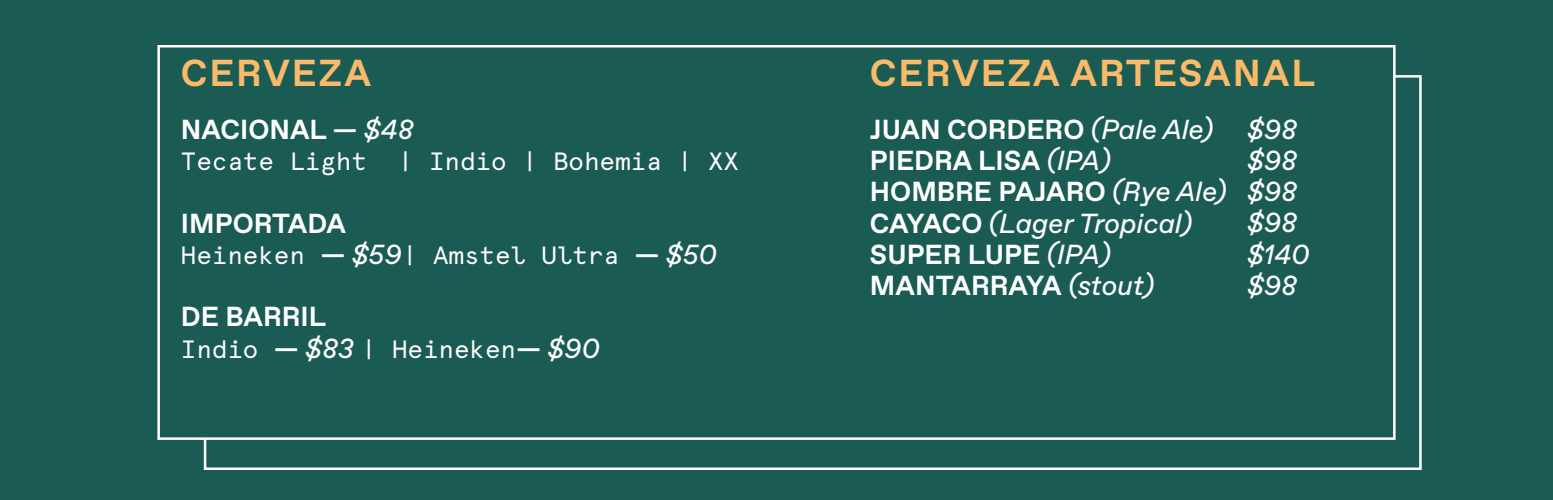
<style>
.page{position:relative;width:1553px;height:500px;background:#fff}
.page>*{position:absolute;margin:0;border:0;box-sizing:border-box;transform-origin:0 0}
.t1{font:700 37.5px "Favorit";letter-spacing:.05em;color:#f9ba69}
.t2{font:700 27.5px/31.2px "Favorit";color:#fff}
.t3{font:italic 27.5px/31.2px "Favorit";color:#fff}
.t4{font:25px "Apercu Mono";color:#fff}
.s1{font-weight:400;font-style:italic}
.s2{font-family:"Favorit";font-weight:700;font-size:27.5px}
.s3{font-family:"Favorit";font-style:italic;font-size:27.5px}
</style>
<div class="page">
<div style="left:0;top:0;width:1552px;height:500px;background:#1a5c54"></div>
<div style="left:204px;top:75px;width:1217px;height:395px;background:#1a5c54;border:2px solid #fff"></div>
<div style="left:157px;top:45px;width:1238px;height:395px;background:#1a5c54;border:2px solid #fff"></div>
<h1 class="t1" style="left:181px;top:48px;width:192px">CERVEZA</h1>
<h1 class="t1" style="left:870px;top:48px;width:446px">CERVEZA ARTESANAL</h1>
<p class="t3" style="left:1247px;top:113px;width:64px">$98 $98 $98 $98 $140 $98</p>
<p class="t2" style="left:870px;top:113px;width:358px">JUAN CORDERO <span class="s1">(Pale Ale)<br></span>PIEDRA LISA <span class="s1">(IPA)<br></span>HOMBRE PAJARO <span class="s1">(Rye Ale)<br></span>CAYACO <span class="s1">(Lager Tropical)<br></span>SUPER LUPE <span class="s1">(IPA)<br></span>MANTARRAYA <span class="s1">(stout)</span></p>
<p class="t2" style="left:181px;top:113px;width:234px">NACIONAL — <span class="s1">$48</span></p>
<p class="t4" style="left:181px;top:146px;width:559px">Tecate Light | Indio | Bohemia | XX</p>
<p class="t2" style="left:181px;top:207px;width:167px">IMPORTADA</p>
<p class="t4" style="left:181px;top:240px;width:538px">Heineken <span class="s2">—</span> <span class="s3">$59</span>| Amstel Ultra <span class="s2">—</span> <span class="s3">$50</span></p>
<p class="t2" style="left:181px;top:301px;width:147px">DE BARRIL</p>
<p class="t4" style="left:181px;top:334px;width:421px">Indio <span class="s2">—</span> <span class="s3">$83</span> | Heineken<span class="s2">—</span> <span class="s3">$90</span></p>
</div>
